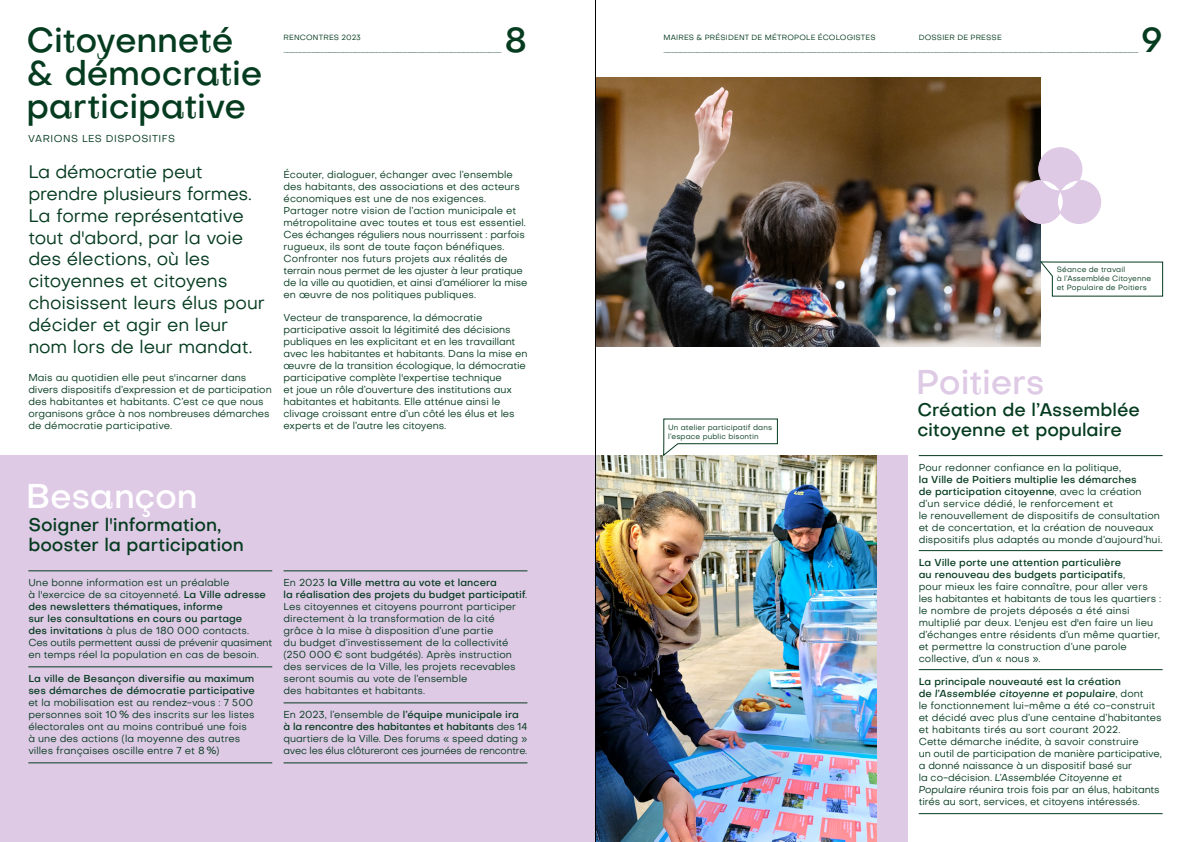
<style>
.page{position:relative;width:1191px;height:842px;background:#fff}
.page>*{position:absolute;margin:0;border:0;box-sizing:border-box;transform-origin:0 0}
.t1{font:500 34px/33px "Subjectivity";letter-spacing:-.015em;color:#053b1f}
.t2{font:500 34px "Subjectivity";letter-spacing:-.01em;color:#fff}
.t3{font:500 34px "Subjectivity";letter-spacing:-.015em;color:#dfcae6}
.t4{font:18px/21.8px "Objectivity";letter-spacing:-.01em;color:#053b1f}
.t5{font:500 18px/20px "Objectivity";letter-spacing:-.005em;color:#053b1f}
.t6{font:10px/12px "Objectivity";color:#053b1f}
.t7{font:500 10px/12px "Objectivity";letter-spacing:.005em;color:#053b1f}
.t8{font:italic 500 10px "Subjectivity";letter-spacing:.005em;color:#053b1f}
.t9{font:italic 10px "Subjectivity";letter-spacing:-.005em;color:#053b1f}
.t10{font:10px "Objectivity";letter-spacing:.05em;color:#053b1f}
.t11{font:7.5px/9px "Objectivity";letter-spacing:.02em;color:#053b1f}
.s1{font-weight:500}
.s2{font-family:"Objectivity";font-style:normal}
.s3{font-family:"Objectivity";font-weight:400;font-style:normal}
.s4{font-family:"Subjectivity";font-style:italic}
</style>
<div class="page">
<div style="left:0;top:455px;width:907px;height:387px;background:#dfcae6"></div>
<img style="left:596px;top:455px;width:280px;height:387px">
<img style="left:596px;top:77px;width:444px;height:270px">
<svg style="left:1040px;top:262px;width:122px;height:34px"></svg>
<svg style="left:1019px;top:147px;width:82px;height:77px"></svg>
<hr style="left:918px;top:455px;width:244px;height:1px;background:#053b1f">
<hr style="left:918px;top:550px;width:244px;height:1px;background:#053b1f">
<hr style="left:918px;top:669px;width:244px;height:1px;background:#053b1f">
<hr style="left:918px;top:813px;width:244px;height:1px;background:#053b1f">
<hr style="left:28px;top:571px;width:244px;height:1px;background:#053b1f">
<hr style="left:28px;top:667px;width:244px;height:1px;background:#053b1f">
<hr style="left:28px;top:763px;width:244px;height:1px;background:#053b1f">
<hr style="left:283px;top:571px;width:244px;height:1px;background:#053b1f">
<hr style="left:283px;top:703px;width:244px;height:1px;background:#053b1f">
<hr style="left:283px;top:763px;width:244px;height:1px;background:#053b1f">
<svg style="left:663px;top:419px;width:114px;height:37px"></svg>
<hr style="left:595px;top:0;width:1px;height:842px;background:#000">
<h1 class="t1" style="left:26px;top:23px;width:238px">Citoyenneté &amp; démocratie participative</h1>
<p class="t10" style="left:28px;top:132px;width:148px">VARIONS LES DISPOSITIFS</p>
<h2 class="t4" style="left:28px;top:161px;width:238px">La démocratie peut prendre plusieurs formes.<br>La forme représentative tout d'abord, par la voie des élections, où les citoyennes et citoyens choisissent leurs élus pour décider et agir en leur nom lors de leur mandat.</h2>
<p class="t6" style="left:28px;top:371px;width:245px">Mais au quotidien elle peut s'incarner dans divers dispositifs d’expression et de participation des habitantes et habitants. C’est ce que nous organisons grâce à nos nombreuses démarches de démocratie participative.</p>
<h1 class="t2" style="left:26px;top:473px;width:173px">Besançon</h1>
<h2 class="t5" style="left:28px;top:514px;width:217px">Soigner l'information, booster la participation</h2>
<p class="t6" style="left:28px;top:576px;width:245px">Une bonne information est un préalable<br>à l'exercice de sa citoyenneté. <span class="s1">La Ville adresse des newsletters thématiques, informe<br>sur les consultations en cours ou partage<br>des invitations</span> à plus de 180 000 contacts.<br>Ces outils permettent aussi de prévenir quasiment en temps réel la population en cas de besoin.</p>
<p class="t7" style="left:28px;top:672px;width:228px">La ville de Besançon diversifie au maximum ses démarches de démocratie participative</p>
<p class="t6" style="left:28px;top:696px;width:228px">et la mobilisation est au rendez-vous : 7 500 personnes soit 10 % des inscrits sur les listes électorales ont au moins contribué une fois à une des actions (la moyenne des autres villes françaises oscille entre 7 et 8 %)</p>
<h1 class="t1" style="left:504px;top:23px;width:25px">8</h1>
<h1 class="t1" style="left:1141px;top:23px;width:23px">9</h1>
<p class="t11" style="left:283px;top:32px;width:79px">RENCONTRES 2023</p>
<p class="t11" style="left:663px;top:32px;width:214px">MAIRES &amp; PRÉSIDENT DE MÉTROPOLE ÉCOLOGISTES</p>
<p class="t11" style="left:918px;top:32px;width:85px">DOSSIER DE PRESSE</p>
<p class="t6" style="left:283px;top:168px;width:245px">Écouter, dialoguer, échanger avec l’ensemble des habitants, des associations et des acteurs économiques est une de nos exigences.<br>Partager notre vision de l’action municipale et métropolitaine avec toutes et tous est essentiel.<br>Ces échanges réguliers nous nourrissent : parfois rugueux, ils sont de toute façon bénéfiques.<br>Confronter nos futurs projets aux réalités de terrain nous permet de les ajuster à leur pratique de la ville au quotidien, et ainsi d’améliorer la mise en œuvre de nos politiques publiques.</p>
<p class="t6" style="left:283px;top:311px;width:245px">Vecteur de transparence, la démocratie participative assoit la légitimité des décisions publiques en les explicitant et en les travaillant avec les habitantes et habitants. Dans la mise en œuvre de la transition écologique, la démocratie participative complète l'expertise technique<br>et joue un rôle d’ouverture des institutions aux habitantes et habitants. Elle atténue ainsi le clivage croissant entre d’un côté les élus et les experts et de l’autre les citoyens.</p>
<p class="t6" style="left:283px;top:576px;width:245px">En 2023 <span class="s1">la Ville mettra au vote et lancera<br>la réalisation des projets du budget participatif</span>.<br>Les citoyennes et citoyens pourront participer directement à la transformation de la cité<br>grâce à la mise à disposition d’une partie<br>du budget d’investissement de la collectivité (250 000 € sont budgétés). Après instruction des services de la Ville, les projets recevables seront soumis au vote de l’ensemble<br>des habitantes et habitants.</p>
<p class="t6" style="left:283px;top:708px;width:245px">En 2023, l’ensemble de <span class="s1">l’équipe municipale ira à la rencontre des habitantes et habitants</span> des 14 quartiers de la Ville. Des forums « speed dating » avec les élus clôtureront ces journées de rencontre.</p>
<p class="t11" style="left:668px;top:422px;width:105px">Un atelier participatif dans l’espace public bisontin</p>
<p class="t11" style="left:1056px;top:265px;width:96px">Séance de travail<br>à l’Assemblée Citoyenne et Populaire de Poitiers</p>
<h1 class="t3" style="left:916px;top:358px;width:130px">Poitiers</h1>
<h2 class="t5" style="left:917px;top:399px;width:224px">Création de l’Assemblée citoyenne et populaire</h2>
<p class="t6" style="left:918px;top:461px;width:204px">Pour redonner confiance en la politique,</p>
<p class="t6" style="left:918px;top:473px;width:245px"><span class="s1">la Ville de Poitiers multiplie les démarches<br>de participation citoyenne</span>, avec la création d’un service dédié, le renforcement et<br>le renouvellement de dispositifs de consultation et de concertation, et la création de nouveaux dispositifs plus adaptés au monde d’aujourd’hui.</p>
<p class="t6" style="left:918px;top:556px;width:244px"><span class="s1">La Ville porte une attention particulière<br>au renouveau des budgets participatifs</span>,<br>pour mieux les faire connaître, pour aller vers les habitantes et habitants de tous les quartiers : le nombre de projets déposés a été ainsi multiplié par deux. L'enjeu est d'en faire un lieu d’échanges entre résidents d’un même quartier, et permettre la construction d’une parole collective, d’un « nous ».</p>
<p class="t7" style="left:918px;top:675px;width:204px">La principale nouveauté est la création</p>
<p class="t8" style="left:918px;top:686px;width:226px"><span class="s2">de</span> l’Assemblée citoyenne et populaire<span class="s3">, dont</span></p>
<p class="t6" style="left:918px;top:699px;width:245px">le fonctionnement lui-même a été co-construit et décidé avec plus d’une centaine d’habitantes et habitants tirés au sort courant 2022.<br>Cette démarche inédite, à savoir construire<br>un outil de participation de manière participative, a donné naissance à un dispositif basé sur</p>
<p class="t9" style="left:918px;top:770px;width:205px"><span class="s2">la co-décision.</span> L’Assemblée Citoyenne et</p>
<p class="t6" style="left:918px;top:783px;width:242px"><span class="s4">Populaire</span> réunira trois fois par an élus, habitants tirés au sort, services, et citoyens intéressés.</p>
</div>
